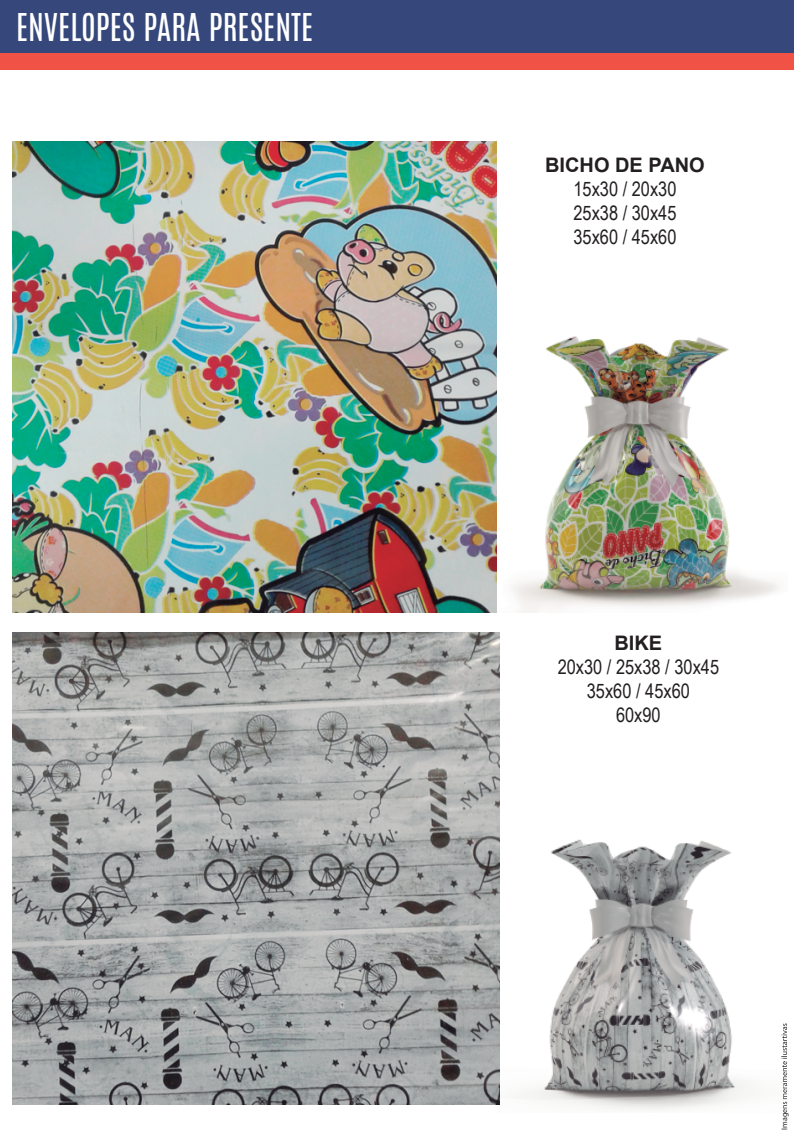
<style>
.page{position:relative;width:794px;height:1134px;background:#fff}
.page>*{position:absolute;margin:0;border:0;box-sizing:border-box;transform-origin:0 0}
.t1{font:32px "Antonio";color:#fff}
.t2{font:20px/24px "Arial Narrow";color:#231f20;text-align:justify}
.t3{font:700 20px "Arial";color:#231f20}
</style>
<div class="page">
<div style="left:0;top:0;width:794px;height:56px;background:#35477b"></div>
<div style="left:0;top:53px;width:794px;height:17px;background:#f05246"></div>
<img style="left:490px;top:336px;width:289px;height:277px">
<img style="left:12px;top:141px;width:485px;height:471px">
<img style="left:499px;top:820px;width:248px;height:290px">
<img style="left:781px;top:1023px;width:7px;height:90px">
<img style="left:12px;top:633px;width:487px;height:472px">
<h1 class="t1" style="left:16px;top:4px;width:299px">ENVELOPES PARA PRESENTE</h1>
<p class="t3" style="left:545px;top:151px;width:161px">BICHO DE PANO</p>
<p class="t2" style="left:573px;top:176px;width:105px">15x30 / 20x30<br>25x38 / 30x45<br>35x60 / 45x60</p>
<p class="t3" style="left:614px;top:629px;width:49px">BIKE</p>
<p class="t2" style="left:557px;top:654px;width:163px;text-align:center">20x30 / 25x38 / 30x45<br>35x60 / 45x60<br>60x90</p>
</div>
